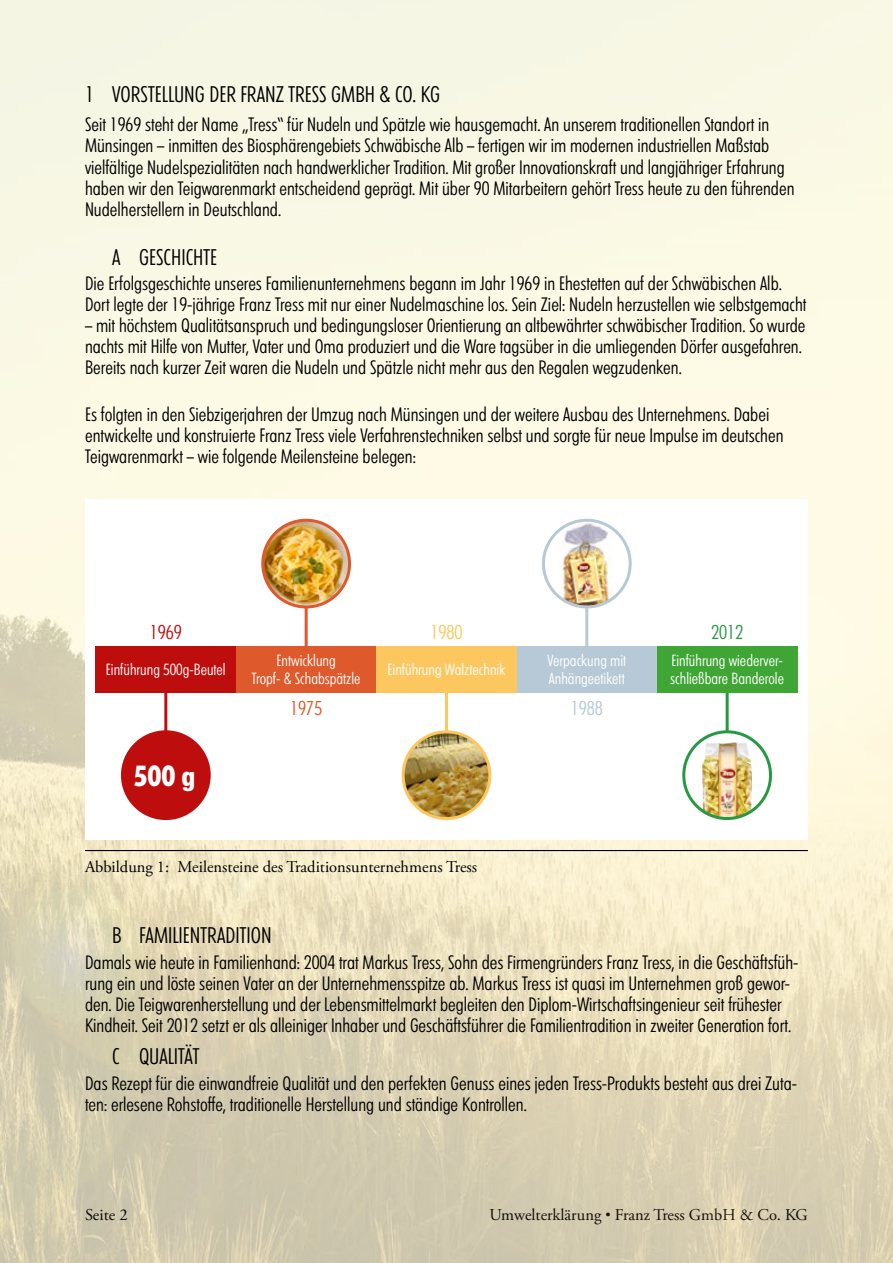
<style>
.page{position:relative;width:893px;height:1263px;background:#fff}
.page>*{position:absolute;margin:0;border:0;box-sizing:border-box;transform-origin:0 0}
.t1{font:700 27px "Graphicus DT Cond";color:#fff}
.t2{font:21px "Graphicus DT Cond";color:#000}
.t3{font:18.6px "Graphicus DT Cond";color:#de592b}
.t4{font:18.6px "Graphicus DT Cond";color:#b7c9d6}
.t5{font:18.6px "Graphicus DT Cond";color:#289943}
.t6{font:18.6px "Graphicus DT Cond";color:#fcc75f}
.t7{font:18.6px "Graphicus DT Cond";color:#bd0e0d}
.t8{font:18px/21px "Graphicus DT Cond";color:#000}
.t9{font:16.5px "Adobe Garamond Pro";color:#000}
.t10{font:15px/18px "Graphicus DT Cond";color:#fff}
.s1{font-size:13.5px}
</style>
<div class="page">
<img style="left:0;top:0;width:893px;height:1263px">
<hr style="left:85px;top:850px;width:723px;height:1px;background:#000">
<div style="left:85px;top:499px;width:723px;height:340px;background:#fff"></div>
<hr style="left:305px;top:599px;width:3px;height:77px;background:#de592b">
<img style="left:263px;top:520px;width:87px;height:87px;border-radius:43px">
<div style="left:261px;top:519px;width:90px;height:89px;border:3px solid #de592b;border-radius:50%"></div>
<div style="left:236px;top:646px;width:140px;height:47px;background:#de592b"></div>
<hr style="left:585px;top:587px;width:3px;height:77px;background:#b7c9d6">
<img style="left:561px;top:520px;width:52px;height:87px">
<div style="left:542px;top:519px;width:90px;height:89px;border:3px solid #b7c9d6;border-radius:50%"></div>
<div style="left:517px;top:646px;width:140px;height:47px;background:#b7c9d6"></div>
<hr style="left:726px;top:676px;width:3px;height:76px;background:#289943">
<img style="left:684px;top:732px;width:86px;height:86px;border-radius:50%">
<img style="left:702px;top:742px;width:32px;height:26px">
<div style="left:682px;top:730px;width:90px;height:90px;border:3px solid #289943;border-radius:50%"></div>
<div style="left:657px;top:646px;width:140px;height:47px;background:#3fa535"></div>
<hr style="left:445px;top:676px;width:3px;height:76px;background:#fcc75f">
<img style="left:403px;top:732px;width:87px;height:86px;border-radius:43px">
<div style="left:402px;top:730px;width:89px;height:90px;border:3px solid #fcc75f;border-radius:50%"></div>
<div style="left:376px;top:646px;width:141px;height:47px;background:#fcc75f"></div>
<hr style="left:164px;top:676px;width:3px;height:76px;background:#bd0e0d">
<div style="left:122px;top:732px;width:87px;height:86px;background:#bd0e0d;border-radius:50%"></div>
<div style="left:121px;top:730px;width:90px;height:90px;border:3px solid #bd0e0d;border-radius:50%"></div>
<div style="left:96px;top:646px;width:140px;height:47px;background:#bd0e0d"></div>
<p class="t2" style="left:85px;top:82px;width:356px">1 VORSTELLUNG DER FRANZ TRESS GMBH &amp; CO. KG</p>
<p class="t8" style="left:85px;top:114px;width:711px">Seit 1969 steht der Name „Tress“ für Nudeln und Spätzle wie hausgemacht. An unserem traditionellen Standort in Münsingen – inmitten des Biosphärengebiets Schwäbische Alb – fertigen wir im modernen industriellen Maßstab vielfältige Nudelspezialitäten nach handwerklicher Tradition. Mit großer Innovationskraft und langjähriger Erfahrung haben wir den Teigwarenmarkt entscheidend geprägt. Mit über 90 Mitarbeitern gehört Tress heute zu den führenden Nudelherstellern in Deutschland.</p>
<p class="t2" style="left:112px;top:245px;width:107px">a GESCHICHTE</p>
<p class="t8" style="left:85px;top:273px;width:723px">Die Erfolgsgeschichte unseres Familienunternehmens begann im Jahr 1969 in Ehestetten auf der Schwäbischen Alb.<br>Dort legte der 19-jährige Franz Tress mit nur einer Nudelmaschine los. Sein Ziel: Nudeln herzustellen wie selbstgemacht</p>
<p class="t8" style="left:85px;top:315px;width:722px">– mit höchstem Qualitätsanspruch und bedingungsloser Orientierung an altbewährter schwäbischer Tradition. So wurde nachts mit Hilfe von Mutter, Vater und Oma produziert und die Ware tagsüber in die umliegenden Dörfer ausgefahren.<br>Bereits nach kurzer Zeit waren die Nudeln und Spätzle nicht mehr aus den Regalen wegzudenken.</p>
<p class="t8" style="left:85px;top:403px;width:700px">Es folgten in den Siebzigerjahren der Umzug nach Münsingen und der weitere Ausbau des Unternehmens. Dabei entwickelte und konstruierte Franz Tress viele Verfahrenstechniken selbst und sorgte für neue Impulse im deutschen<br>Teigwarenmarkt – wie folgende Meilensteine belegen:</p>
<p class="t7" style="left:150px;top:620px;width:34px">1969</p>
<p class="t10" style="left:106px;top:661px;width:121px">Einführung 500g-Beutel</p>
<h1 class="t1" style="left:134px;top:760px;width:63px">500 g</h1>
<p class="t10" style="left:252px;top:652px;width:110px;text-align:center">Entwicklung<br>Tropf- &amp; Schabspätzle</p>
<p class="t3" style="left:290px;top:697px;width:34px">1975</p>
<p class="t6" style="left:430px;top:620px;width:34px">1980</p>
<p class="t10" style="left:388px;top:661px;width:119px">Einführung Walztechnik</p>
<p class="t9" style="left:85px;top:857px;width:394px">Abbildung 1: Meilensteine des Traditionsunternehmens Tress</p>
<p class="t10" style="left:547px;top:652px;width:80px">Verpackung mit<br>Anhängeetikett</p>
<p class="t4" style="left:571px;top:697px;width:34px">1988</p>
<p class="t5" style="left:711px;top:620px;width:34px">2012</p>
<p class="t10" style="left:670px;top:652px;width:115px">Einführung wiederver&shy;schließbare Banderole</p>
<p class="t2" style="left:112px;top:923px;width:161px">b FAMILIENTRADITION</p>
<p class="t8" style="left:85px;top:951px;width:715px">Damals wie heute in Familienhand: 2004 trat Markus Tress, Sohn des Firmengründers Franz Tress, in die Geschäftsfüh&shy;rung ein und löste seinen Vater an der Unternehmensspitze ab. Markus Tress ist quasi im Unternehmen groß gewor&shy;den. Die Teigwarenherstellung und der Lebensmittelmarkt begleiten den Diplom-Wirtschaftsingenieur seit frühester Kindheit. Seit 2012 setzt er als alleiniger Inhaber und Geschäftsführer die Familientradition in zweiter Generation fort.</p>
<p class="t2" style="left:112px;top:1044px;width:89px">c QUALITÄT</p>
<p class="t8" style="left:85px;top:1072px;width:713px">Das Rezept für die einwandfreie Qualität und den perfekten Genuss eines jeden Tress-Produkts besteht aus drei Zuta&shy;ten: erlesene Rohstoffe, traditionelle Herstellung und ständige Kontrollen.</p>
<p class="t9" style="left:85px;top:1205px;width:44px">Seite 2</p>
<p class="t9" style="left:490px;top:1205px;width:320px">Umwelterklärung <span class="s1">•</span> Franz Tress GmbH &amp; Co. KG</p>
</div>
